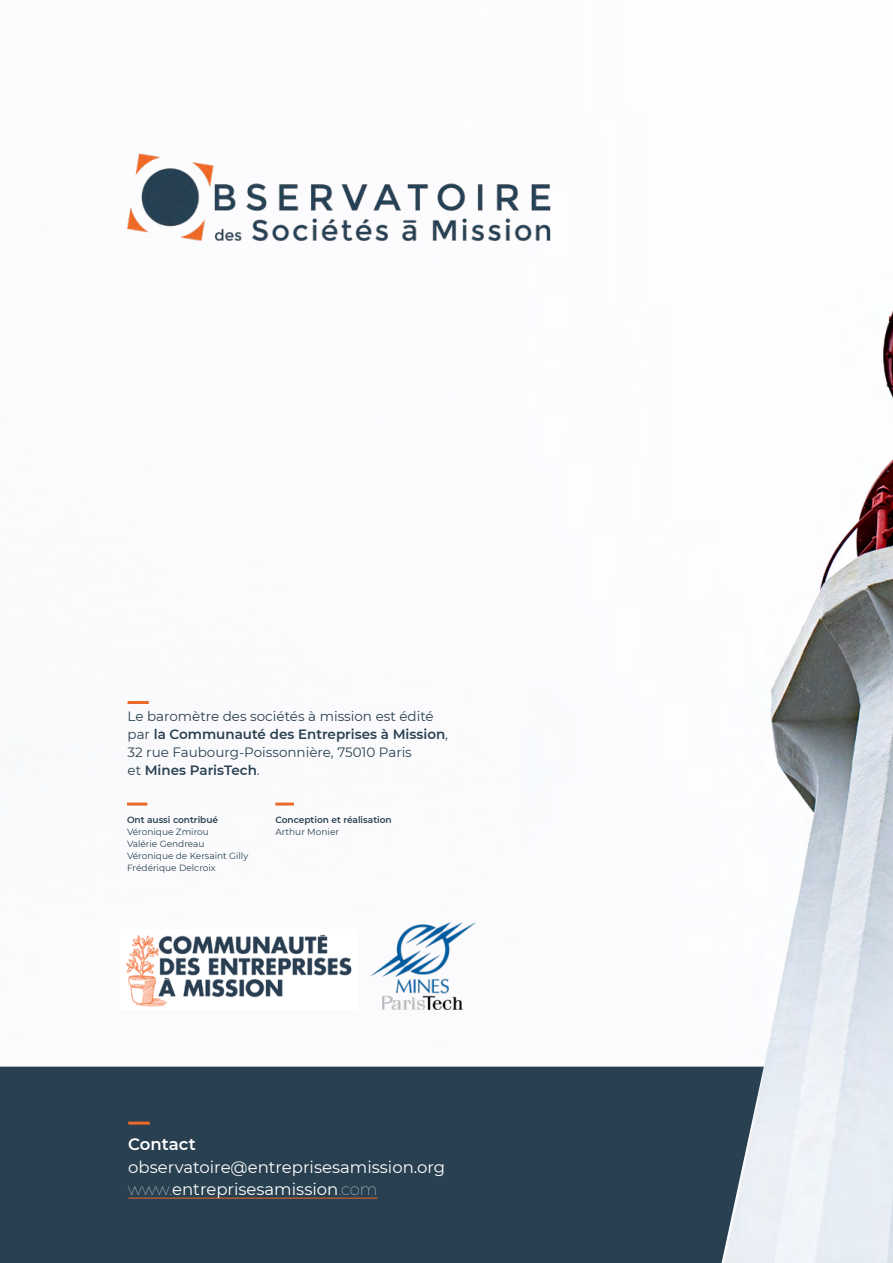
<style>
.page{position:relative;width:893px;height:1263px;background:#fff}
.page>*{position:absolute;margin:0;border:0;box-sizing:border-box;transform-origin:0 0}
.t1{font:16.5px/22.5px "Montserrat";color:#fff}
.t2{font:600 16.5px "Montserrat";color:#fff}
.t3{font:13.5px/18px "Montserrat";color:#294051}
.t4{font:9px/12px "Montserrat";color:#294051}
.t5{font:600 9px "Montserrat";color:#294051}
.s1{font-weight:600}
.s2{font-weight:100}
</style>
<div class="page">
<img style="left:764px;top:310px;width:129px;height:953px">
<img style="left:127px;top:153px;width:424px;height:88px">
<div style="left:0;top:1066px;width:764px;height:197px;background:#294051"></div>
<hr style="left:128px;top:701px;width:21px;height:3px;background:#eb692a">
<hr style="left:127px;top:802px;width:20px;height:3px;background:#eb692a">
<hr style="left:275px;top:802px;width:19px;height:3px;background:#eb692a">
<img style="left:126px;top:934px;width:226px;height:73px">
<img style="left:370px;top:922px;width:106px;height:87px">
<hr style="left:128px;top:1121px;width:22px;height:3px;background:#eb692a">
<hr style="left:128px;top:1198px;width:250px;height:1px;background:#eb692a">
<p class="t3" style="left:128px;top:707px;width:322px">Le baromètre des sociétés à mission est édité par <span class="s1">la Communauté des Entreprises à Mission</span>, 32 rue Faubourg-Poissonnière, 75010 Paris<br>et <span class="s1">Mines ParisTech</span>.</p>
<p class="t5" style="left:127px;top:813px;width:93px">Ont aussi contribué</p>
<p class="t4" style="left:127px;top:825px;width:123px">Véronique Zmirou<br>Valérie Gendreau<br>Véronique de Kersaint Gilly<br>Frédérique Delcroix</p>
<p class="t5" style="left:275px;top:813px;width:118px">Conception et réalisation</p>
<p class="t4" style="left:275px;top:825px;width:65px">Arthur Monier</p>
<p class="t2" style="left:128px;top:1132px;width:69px">Contact</p>
<p class="t1" style="left:128px;top:1155px;width:318px">observatoire@entreprisesamission.org <span class="s2">www.</span>entreprisesamission<span class="s2">.com</span></p>
</div>
